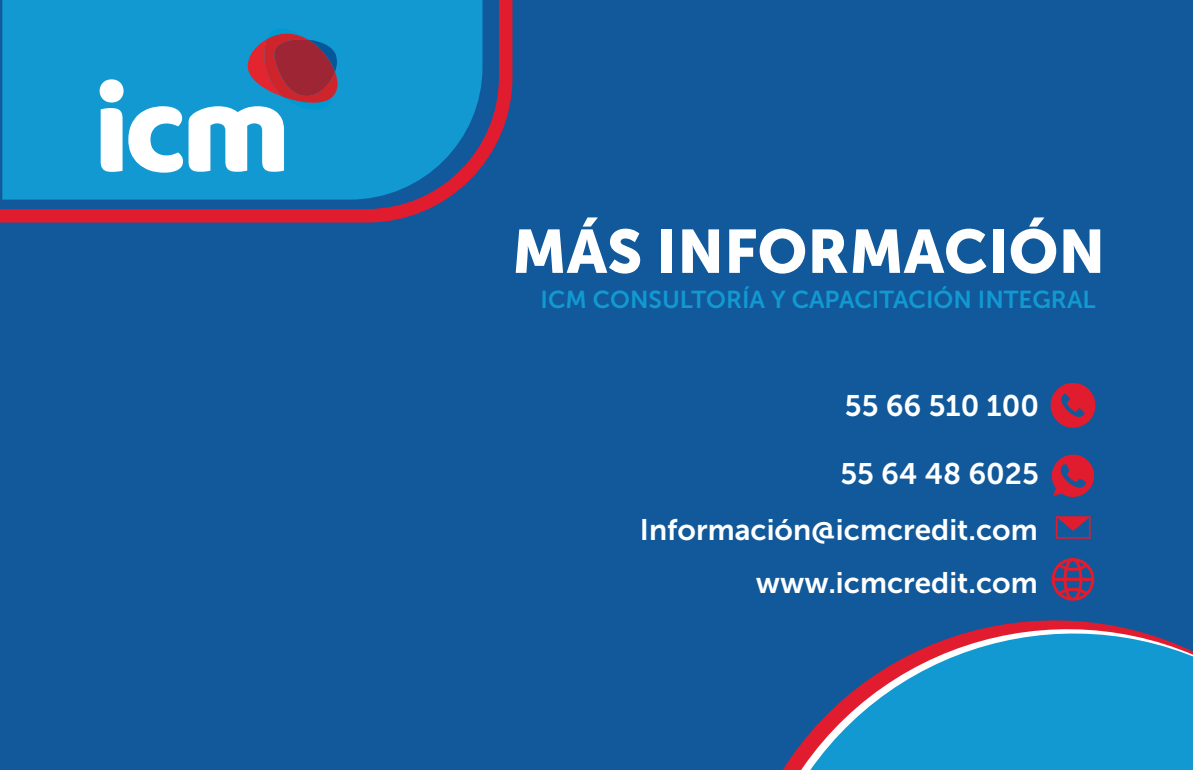
<style>
.page{position:relative;width:1193px;height:770px;background:#fff}
.page>*{position:absolute;margin:0;border:0;box-sizing:border-box;transform-origin:0 0}
.t1{font:60.75px "Museo Sans 900";color:#fff}
.t2{font:29.55px/54.4px "Museo Sans 700";color:#fff;text-align:right}
.t3{font:24.3px "Museo Sans 700";color:#1299d2}
</style>
<div class="page">
<div style="left:0;top:0;width:1192px;height:770px;background:#11599a"></div>
<svg style="left:0;top:0;width:513px;height:223px"></svg>
<div style="left:2px;top:0;width:480px;height:199px;background:#1299d2"></div>
<svg style="left:100px;top:25px;width:241px;height:148px"></svg>
<svg style="left:1052px;top:558px;width:42px;height:18px"></svg>
<svg style="left:1050px;top:382px;width:46px;height:45px"></svg>
<svg style="left:1051px;top:454px;width:43px;height:43px"></svg>
<div style="left:1055px;top:516px;width:35px;height:22px;border:2px solid #e11c2f"></div>
<svg style="left:1056px;top:517px;width:33px;height:14px"></svg>
<svg style="left:782px;top:589px;width:410px;height:181px;fill:#1299d2"></svg>
<img style="left:0;top:0;width:4px;height:149px">
<h1 class="t1" style="left:512px;top:217px;width:595px">MÁS INFORMACIÓN</h1>
<p class="t3" style="left:540px;top:286px;width:556px">ICM CONSULTORÍA Y CAPACITACIÓN INTEGRAL</p>
<p class="t2" style="left:844px;top:379px;width:196px">55 66 510 100</p>
<p class="t2" style="left:640px;top:446px;width:400px">55 64 48 6025<br>Información@icmcredit.com www.icmcredit.com</p>
</div>
